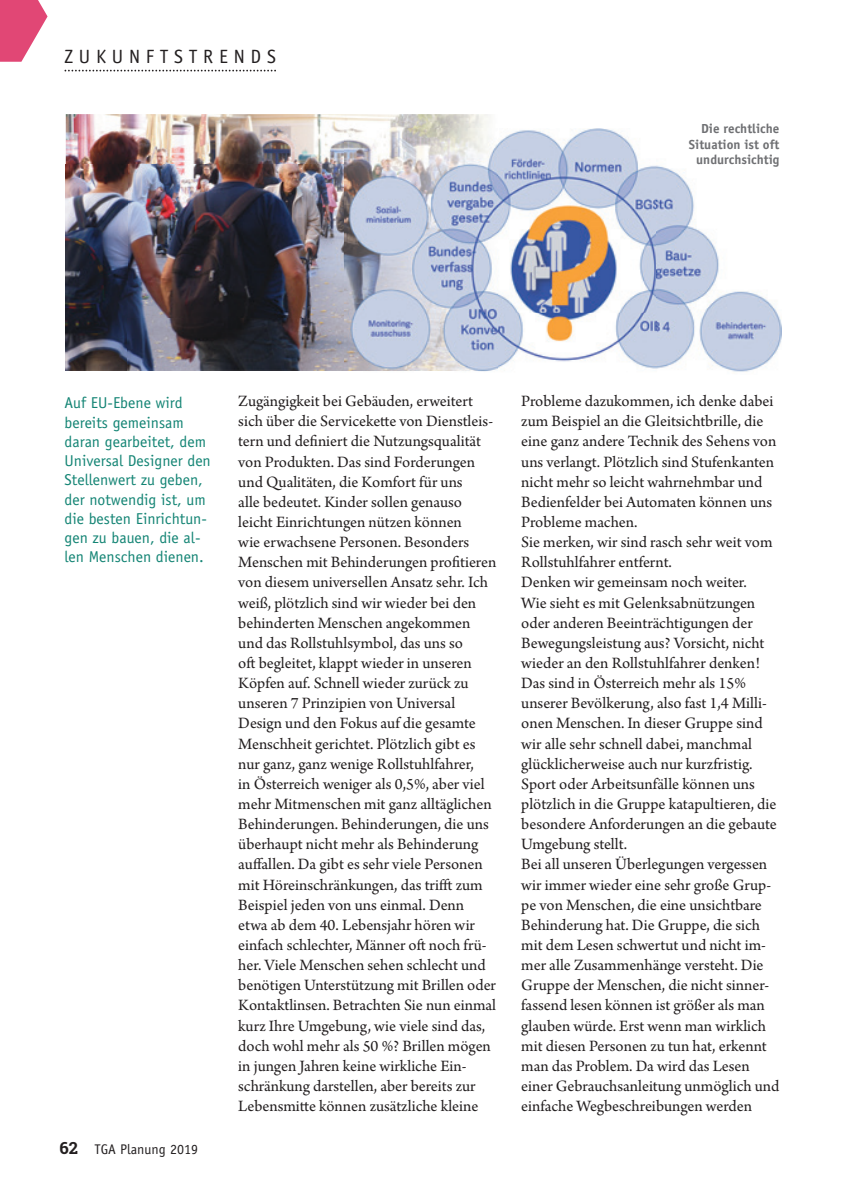
<style>
.page{position:relative;width:844px;height:1191px;background:#fff}
.page>*{position:absolute;margin:0;border:0;box-sizing:border-box;transform-origin:0 0}
.t1{font:19.25px "Officina Sans";letter-spacing:.3em;color:#231f20}
.t2{font:16.62px/20.1px "Arno Pro";color:#231f20}
.t3{font:15.75px/19.2px "Officina Sans";color:#138474}
.t4{font:14px "Officina Sans";color:#231f20}
.t5{font:700 13.12px/15.8px "Officina Sans";color:#6f7073;text-align:right}
.s1{font-family:"Roboto Slab";font-weight:700;font-size:16.62px}
</style>
<div class="page">
<img style="left:66px;top:114px;width:422px;height:51px">
<img style="left:66px;top:165px;width:278px;height:205px">
<img style="left:497px;top:129px;width:159px;height:184px">
<img style="left:656px;top:165px;width:125px;height:207px">
<img style="left:344px;top:313px;width:313px;height:59px">
<img style="left:344px;top:129px;width:153px;height:241px">
<svg style="left:64px;top:70px;width:212px;height:1px"></svg>
<svg style="left:0;top:0;width:48px;height:62px"></svg>
<p class="t1" style="left:64px;top:45px;width:213px">ZUKUNFTSTRENDS</p>
<p class="t5" style="left:688px;top:120px;width:92px">Die rechtliche<br>Situation ist oft undurchsichtig</p>
<p class="t3" style="left:64px;top:393px;width:148px">Auf EU-Ebene wird bereits gemeinsam daran gearbeitet, dem<br>Universal Designer den<br>Stellenwert zu geben, der notwendig ist, um die besten Einrichtun&shy;gen zu bauen, die al&shy;len Menschen dienen.</p>
<p class="t2" style="left:521px;top:392px;width:259px">Probleme dazukommen, ich denke dabei zum Beispiel an die Gleitsichtbrille, die eine ganz andere Technik des Sehens von uns verlangt. Plötzlich sind Stufenkanten nicht mehr so leicht wahrnehmbar und Bedienfelder bei Automaten können uns Probleme machen.<br>Sie merken, wir sind rasch sehr weit vom Rollstuhlfahrer entfernt.<br>Denken wir gemeinsam noch weiter.<br>Wie sieht es mit Gelenksabnützungen oder anderen Beeinträchtigungen der Bewegungsleistung aus? Vorsicht, nicht wieder an den Rollstuhlfahrer denken!<br>Das sind in Österreich mehr als 15% unserer Bevölkerung, also fast 1,4 Milli&shy;onen Menschen. In dieser Gruppe sind wir alle sehr schnell dabei, manchmal glücklicherweise auch nur kurzfristig.<br>Sport oder Arbeitsunfälle können uns plötzlich in die Gruppe katapultieren, die besondere Anforderungen an die gebaute Umgebung stellt.<br>Bei all unseren Überlegungen vergessen wir immer wieder eine sehr große Grup&shy;pe von Menschen, die eine unsichtbare Behinderung hat. Die Gruppe, die sich mit dem Lesen schwertut und nicht im&shy;mer alle Zusammenhänge versteht. Die Gruppe der Menschen, die nicht sinner&shy;fassend lesen können ist größer als man glauben würde. Erst wenn man wirklich mit diesen Personen zu tun hat, erkennt man das Problem. Da wird das Lesen einer Gebrauchsanleitung unmöglich und einfache Wegbeschreibungen werden</p>
<p class="t2" style="left:238px;top:392px;width:259px">Zugängigkeit bei Gebäuden, erweitert sich über die Servicekette von Dienstleis&shy;tern und definiert die Nutzungsqualität von Produkten. Das sind Forderungen und Qualitäten, die Komfort für uns<br>alle bedeutet. Kinder sollen genauso leicht Einrichtungen nützen können<br>wie erwachsene Personen. Besonders Menschen mit Behinderungen profitieren von diesem universellen Ansatz sehr. Ich weiß, plötzlich sind wir wieder bei den behinderten Menschen angekommen und das Rollstuhlsymbol, das uns so<br>oft begleitet, klappt wieder in unseren Köpfen auf. Schnell wieder zurück zu unseren 7 Prinzipien von Universal Design und den Fokus auf die gesamte Menschheit gerichtet. Plötzlich gibt es nur ganz, ganz wenige Rollstuhlfahrer,<br>in Österreich weniger als 0,5%, aber viel mehr Mitmenschen mit ganz alltäglichen Behinderungen. Behinderungen, die uns überhaupt nicht mehr als Behinderung auffallen. Da gibt es sehr viele Personen mit Höreinschränkungen, das trifft zum Beispiel jeden von uns einmal. Denn etwa ab dem 40. Lebensjahr hören wir einfach schlechter, Männer oft noch frü&shy;her. Viele Menschen sehen schlecht und benötigen Unterstützung mit Brillen oder Kontaktlinsen. Betrachten Sie nun einmal kurz Ihre Umgebung, wie viele sind das, doch wohl mehr als 50 %? Brillen mögen in jungen Jahren keine wirkliche Ein&shy;schränkung darstellen, aber bereits zur Lebensmitte können zusätzliche kleine</p>
<p class="t4" style="left:60px;top:1140px;width:140px"><span class="s1">62</span> TGA Planung 2019</p>
</div>
